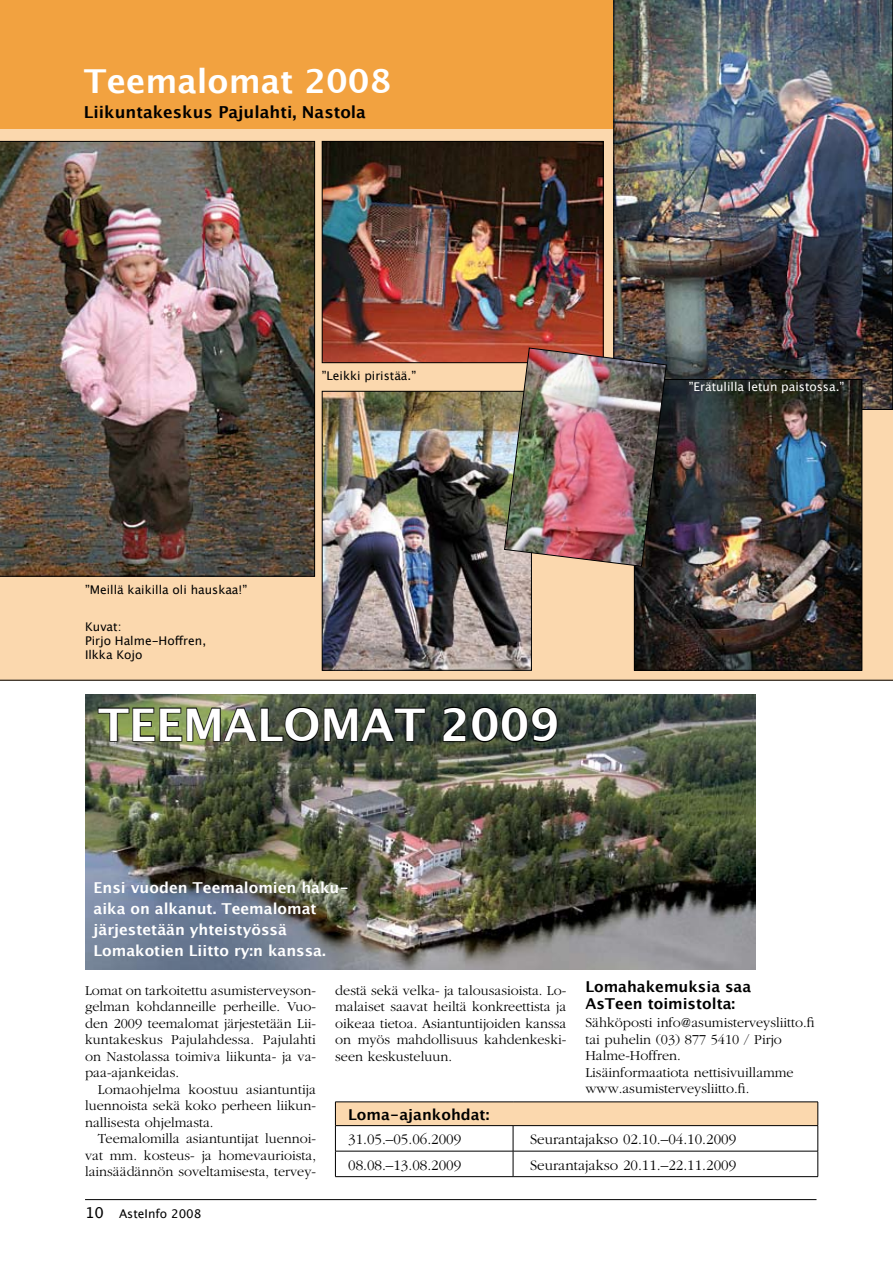
<style>
.page{position:relative;width:893px;height:1263px;background:#fff}
.page>*{position:absolute;margin:0;border:0;box-sizing:border-box;transform-origin:0 0}
.t1{font:700 45px "Lucida Grande";color:#fff}
.t2{font:700 33px "Lucida Grande";color:#fff}
.t3{font:700 16.5px "Lucida Grande";color:#000}
.t4{font:700 15px/21px "Lucida Grande";color:#fff}
.t5{font:300 15px "Garamond";color:#000}
.t6{font:700 15px/16.5px "Lucida Grande";color:#000}
.t7{font:300 14.25px/16.5px "Garamond";color:#000;text-align:justify}
.t8{font:12px/14.2px "Lucida Grande";color:#000}
.t9{font:12px "Lucida Grande";color:#fff}
.s1{font-size:15px}
</style>
<div class="page">
<hr style="left:85px;top:1199px;width:731px;height:1px;background:#000">
<img style="left:85px;top:695px;width:670px;height:275px">
<div style="left:0;top:0;width:893px;height:680px;background:#fbd8ae"></div>
<img style="left:0;top:141px;width:315px;height:435px">
<div style="left:0;top:0;width:621px;height:129px;background:#f2a240"></div>
<svg style="left:97px;top:706px;width:329px;height:37px;background:#4c563b"></svg>
<svg style="left:441px;top:706px;width:117px;height:37px;background:#273028"></svg>
<div style="left:335px;top:1102px;width:483px;height:23px;background:#fbd8ae"></div>
<hr style="left:335px;top:1101px;width:178px;height:1px;background:#000">
<hr style="left:513px;top:1101px;width:305px;height:1px;background:#000">
<hr style="left:335px;top:1125px;width:178px;height:1px;background:#000">
<hr style="left:513px;top:1125px;width:305px;height:1px;background:#000">
<hr style="left:335px;top:1151px;width:178px;height:1px;background:#000">
<svg style="left:335px;top:1102px;width:1px;height:74px"></svg>
<hr style="left:513px;top:1151px;width:305px;height:1px;background:#000">
<svg style="left:513px;top:1126px;width:1px;height:50px"></svg>
<svg style="left:818px;top:1102px;width:1px;height:74px"></svg>
<hr style="left:335px;top:1176px;width:178px;height:1px;background:#000">
<hr style="left:513px;top:1176px;width:305px;height:1px;background:#000">
<hr style="left:0;top:680px;width:893px;height:1px;background:#000">
<img style="left:614px;top:0;width:279px;height:410px">
<img style="left:636px;top:381px;width:224px;height:287px">
<div style="left:634px;top:379px;width:228px;height:291px;border:1px solid #000"></div>
<img style="left:324px;top:143px;width:277px;height:218px">
<div style="left:322px;top:141px;width:281px;height:222px;border:1px solid #000"></div>
<img style="left:324px;top:393px;width:206px;height:275px">
<div style="left:322px;top:391px;width:210px;height:279px;border:1px solid #000"></div>
<img style="left:504px;top:348px;width:163px;height:219px">
<h2 class="t2" style="left:84px;top:62px;width:309px">Teemalomat 2008</h2>
<p class="t3" style="left:84px;top:103px;width:283px">Liikuntakeskus Pajulahti, Nastola</p>
<p class="t8" style="left:322px;top:369px;width:96px">”Leikki piristää.”</p>
<p class="t8" style="left:85px;top:582px;width:164px">”Meillä kaikilla oli hauskaa!”</p>
<p class="t8" style="left:85px;top:619px;width:123px">Kuvat:<br>Pirjo Halme-Hoffren,<br>Ilkka Kojo</p>
<h1 class="t1" style="left:98px;top:699px;width:463px">TEEMALOMAT 2009</h1>
<p class="t9" style="left:689px;top:380px;width:157px">”Erätulilla letun paistossa.”</p>
<p class="t4" style="left:94px;top:878px;width:257px">Ensi vuoden Teemalomien haku&shy;aika on alkanut. Teemalomat järjestetään yhteistyössä<br>Lomakotien Liitto ry:n kanssa.</p>
<p class="t7" style="left:335px;top:982px;width:233px">destä sekä velka- ja talousasioista. Lo&shy;malaiset saavat heiltä konkreettista ja oikeaa tietoa. Asiantuntijoiden kanssa on myös mahdollisuus kahdenkeski&shy;seen keskusteluun.</p>
<p class="t6" style="left:585px;top:979px;width:167px">Lomahakemuksia saa<br>AsTeen toimistolta:</p>
<p class="t7" style="left:585px;top:1015px;width:231px;text-align:left">Sähköposti info@asumisterveysliitto.fi tai puhelin (03) 877 5410 / Pirjo<br>Halme-Hoffren.<br>Lisäinformaatiota nettisivuillamme www.asumisterveysliitto.fi.</p>
<p class="t7" style="left:85px;top:982px;width:233px">Lomat on tarkoitettu asumisterveyson&shy;gelman kohdanneille perheille. Vuo&shy;den 2009 teemalomat järjestetään Lii&shy;kuntakeskus Pajulahdessa. Pajulahti on Nastolassa toimiva liikunta- ja va&shy;paa-ajankeidas.</p>
<p class="t7" style="left:85px;top:1081px;width:233px;text-indent:13px">Lomaohjelma koostuu asiantuntija luennoista sekä koko perheen liikun&shy;nallisesta ohjelmasta.</p>
<p class="t7" style="left:85px;top:1130px;width:233px;text-indent:13px">Teemalomilla asiantuntijat luennoi&shy;vat mm. kosteus- ja homevaurioista, lainsäädännön soveltamisesta, tervey-</p>
<p class="t6" style="left:348px;top:1106px;width:143px">Loma-ajankohdat:</p>
<p class="t5" style="left:348px;top:1131px;width:115px">31.05.–05.06.2009</p>
<p class="t5" style="left:530px;top:1131px;width:208px">Seurantajakso 02.10.–04.10.2009</p>
<p class="t5" style="left:348px;top:1157px;width:115px">08.08.–13.08.2009</p>
<p class="t5" style="left:530px;top:1157px;width:208px">Seurantajakso 20.11.–22.11.2009</p>
<p class="t8" style="left:85px;top:1207px;width:118px"><span class="s1">10</span> AsteInfo 2008</p>
</div>
